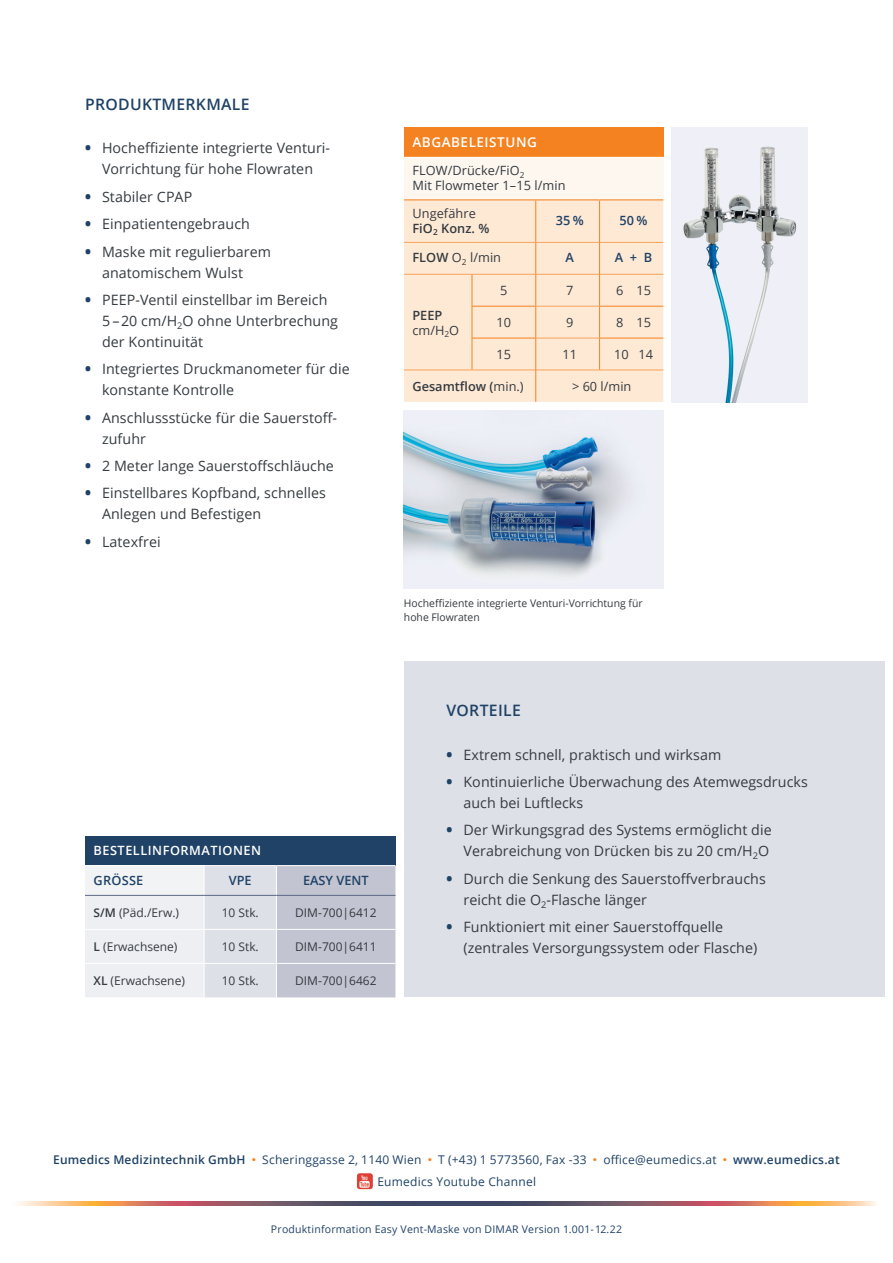
<style>
.page{position:relative;width:893px;height:1263px;background:#fff}
.page>*{position:absolute;margin:0;border:0;box-sizing:border-box;transform-origin:0 0}
.t1{font:600 15.75px "Open Sans";letter-spacing:.02em;color:#1f4266}
.t2{font:14.25px/21px "Open Sans";letter-spacing:.005em;color:#353b40}
.t3{font:600 13.5px "Open Sans";letter-spacing:.04em;color:#fff}
.t4{font:12.75px/15px "Open Sans";letter-spacing:.005em;color:#353b40}
.t5{font:600 12.75px "Open Sans";color:#1f4266}
.t6{font:600 12.75px "Open Sans";letter-spacing:.04em;color:#fff}
.t7{font:600 12.75px "Open Sans";color:#353b40}
.t8{font:12px/22px "Open Sans";letter-spacing:.02em;color:#1f4266}
.t9{font:12px "Open Sans";color:#353b40}
.t10{font:10.5px/13.5px "Open Sans";color:#353b40}
.t11{font:10.5px "Open Sans";letter-spacing:.02em;color:#1f4266}
.s1{font-weight:800;font-size:15px;color:#1f4266}
.s2{font-weight:600}
.s3{font-weight:400}
.s4{font-weight:800;font-size:15px;color:#f58220}
</style>
<div class="page">
<img style="left:18px;top:1201px;width:858px;height:5px">
<img style="left:357px;top:1173px;width:16px;height:16px">
<div style="left:404px;top:661px;width:480px;height:336px;background:#dee0e7"></div>
<div style="left:85px;top:836px;width:310px;height:29px;background:#1f4266"></div>
<svg style="left:85px;top:866px;width:310px;height:131px;background:#d9dbe3"></svg>
<hr style="left:204px;top:896px;width:1px;height:33px;background:#fff">
<hr style="left:276px;top:896px;width:1px;height:33px;background:#fff">
<hr style="left:204px;top:930px;width:1px;height:33px;background:#fff">
<hr style="left:276px;top:930px;width:1px;height:33px;background:#fff">
<hr style="left:204px;top:964px;width:1px;height:33px;background:#fff">
<hr style="left:276px;top:964px;width:1px;height:33px;background:#fff">
<hr style="left:85px;top:929px;width:119px;height:1px;background:#fff">
<hr style="left:204px;top:929px;width:72px;height:1px;background:#fff">
<hr style="left:276px;top:929px;width:119px;height:1px;background:#fff">
<hr style="left:85px;top:963px;width:119px;height:1px;background:#fff">
<hr style="left:204px;top:963px;width:72px;height:1px;background:#fff">
<hr style="left:276px;top:963px;width:119px;height:1px;background:#fff">
<hr style="left:85px;top:895px;width:119px;height:1px;background:#5b6785">
<hr style="left:204px;top:895px;width:72px;height:1px;background:#5b6785">
<hr style="left:276px;top:895px;width:119px;height:1px;background:#5b6785">
<div style="left:404px;top:128px;width:259px;height:29px;background:#f58220"></div>
<div style="left:404px;top:157px;width:259px;height:43px;background:#fef7f0"></div>
<div style="left:404px;top:201px;width:259px;height:201px;background:#fee9d5"></div>
<hr style="left:404px;top:157px;width:68px;height:1px;background:#fff">
<hr style="left:472px;top:157px;width:64px;height:1px;background:#fff">
<hr style="left:536px;top:157px;width:64px;height:1px;background:#fff">
<hr style="left:600px;top:157px;width:63px;height:1px;background:#fff">
<hr style="left:404px;top:274px;width:68px;height:1px;background:#f8a35c">
<hr style="left:472px;top:274px;width:63px;height:1px;background:#f8a35c">
<hr style="left:536px;top:274px;width:63px;height:1px;background:#f8a35c">
<hr style="left:600px;top:274px;width:63px;height:1px;background:#f8a35c">
<hr style="left:404px;top:199px;width:68px;height:2px;background:#f8a35c">
<hr style="left:472px;top:199px;width:64px;height:2px;background:#f8a35c">
<hr style="left:536px;top:199px;width:64px;height:2px;background:#f8a35c">
<hr style="left:600px;top:199px;width:63px;height:2px;background:#f8a35c">
<hr style="left:404px;top:242px;width:68px;height:1px;background:#f8a35c">
<hr style="left:472px;top:242px;width:63px;height:1px;background:#f8a35c">
<hr style="left:536px;top:242px;width:63px;height:1px;background:#f8a35c">
<hr style="left:600px;top:242px;width:63px;height:1px;background:#f8a35c">
<hr style="left:404px;top:370px;width:68px;height:1px;background:#f8a35c">
<hr style="left:472px;top:370px;width:63px;height:1px;background:#f8a35c">
<hr style="left:536px;top:370px;width:64px;height:1px;background:#f8a35c">
<hr style="left:600px;top:370px;width:63px;height:1px;background:#f8a35c">
<hr style="left:599px;top:201px;width:1px;height:41px;background:#f58220">
<hr style="left:599px;top:242px;width:1px;height:32px;background:#f58220">
<hr style="left:472px;top:275px;width:1px;height:31px;background:#f58220">
<hr style="left:535px;top:274px;width:1px;height:32px;background:#f58220">
<hr style="left:599px;top:274px;width:1px;height:32px;background:#f58220">
<hr style="left:472px;top:307px;width:1px;height:31px;background:#f58220">
<hr style="left:472px;top:338px;width:1px;height:32px;background:#f58220">
<hr style="left:472px;top:306px;width:64px;height:1px;background:#f58220">
<hr style="left:599px;top:306px;width:64px;height:1px;background:#f58220">
<hr style="left:472px;top:338px;width:64px;height:1px;background:#f58220">
<hr style="left:599px;top:338px;width:64px;height:1px;background:#f58220">
<hr style="left:536px;top:306px;width:63px;height:1px;background:#f8a35c">
<hr style="left:536px;top:338px;width:63px;height:1px;background:#f8a35c">
<hr style="left:535px;top:201px;width:1px;height:41px;background:#f58220">
<hr style="left:535px;top:242px;width:1px;height:32px;background:#f58220">
<hr style="left:535px;top:307px;width:1px;height:31px;background:#f58220">
<hr style="left:599px;top:307px;width:1px;height:31px;background:#f58220">
<hr style="left:535px;top:338px;width:1px;height:32px;background:#f58220">
<hr style="left:599px;top:338px;width:1px;height:32px;background:#f58220">
<hr style="left:535px;top:370px;width:1px;height:32px;background:#f58220">
<img style="left:672px;top:128px;width:136px;height:274px">
<img style="left:404px;top:410px;width:259px;height:179px">
<p class="t1" style="left:85px;top:93px;width:166px">PRODUKTMERKMALE</p>
<p class="t2" style="left:85px;top:137px;width:247px;text-align:center"><span class="s1">•</span> Hocheffiziente integrierte Venturi-<br>Vorrichtung für hohe Flowraten</p>
<p class="t2" style="left:85px;top:186px;width:109px"><span class="s1">•</span> Stabiler CPAP</p>
<p class="t2" style="left:85px;top:213px;width:167px"><span class="s1">•</span> Einpatientengebrauch</p>
<p class="t2" style="left:102px;top:240px;width:171px;text-indent:-17px"><span class="s1">•</span> Maske mit regulierbarem anatomischem Wulst</p>
<p class="t2" style="left:102px;top:289px;width:237px;text-indent:-17px"><span class="s1">•</span> PEEP-Ventil einstellbar im Bereich<br>5 – 20 cm/H<sub>2</sub>O ohne Unterbrechung der Kontinuität</p>
<p class="t2" style="left:102px;top:358px;width:249px;text-indent:-17px"><span class="s1">•</span> Integriertes Druckmanometer für die konstante Kontrolle</p>
<p class="t2" style="left:102px;top:407px;width:237px;text-indent:-17px"><span class="s1">•</span> Anschlussstücke für die Sauerstoff&shy;zufuhr</p>
<p class="t2" style="left:85px;top:455px;width:250px"><span class="s1">•</span> 2 Meter lange Sauerstoffschläuche</p>
<p class="t2" style="left:102px;top:482px;width:225px;text-indent:-17px"><span class="s1">•</span> Einstellbares Kopfband, schnelles<br>Anlegen und Befestigen</p>
<p class="t2" style="left:85px;top:531px;width:77px"><span class="s1">•</span> Latexfrei</p>
<p class="t3" style="left:412px;top:133px;width:126px">ABGABELEISTUNG</p>
<p class="t4" style="left:412px;top:163px;width:155px">FLOW/Drücke/FiO<sub>2<br></sub>Mit Flowmeter 1–15 l/min</p>
<p class="t4" style="left:412px;top:205px;width:79px">Ungefähre<br><span class="s2">FiO</span><sub>2</sub> <span class="s2">Konz. %</span></p>
<p class="t5" style="left:556px;top:212px;width:30px">35%</p>
<p class="t5" style="left:619px;top:212px;width:30px">50%</p>
<p class="t4" style="left:412px;top:250px;width:90px"><span class="s2">FLOW</span> O<sub>2</sub> l/min</p>
<p class="t5" style="left:566px;top:249px;width:10px">A</p>
<p class="t5" style="left:615px;top:249px;width:39px">A + B</p>
<p class="t4" style="left:500px;top:283px;width:9px">5</p>
<p class="t4" style="left:566px;top:283px;width:9px">7</p>
<p class="t4" style="left:616px;top:283px;width:37px">6 15</p>
<p class="t4" style="left:497px;top:315px;width:16px">10</p>
<p class="t4" style="left:566px;top:315px;width:9px">9</p>
<p class="t4" style="left:616px;top:315px;width:37px">8 15</p>
<p class="t4" style="left:497px;top:346px;width:16px">15</p>
<p class="t4" style="left:562px;top:346px;width:16px">11</p>
<p class="t4" style="left:614px;top:346px;width:41px">10 14</p>
<p class="t7" style="left:412px;top:378px;width:113px">Gesamtflow (<span class="s3">min.)</span></p>
<p class="t4" style="left:572px;top:378px;width:61px">&gt; 60 l/min</p>
<p class="t4" style="left:412px;top:307px;width:48px"><span class="s2">PEEP </span>cm/H<sub>2</sub>O</p>
<p class="t10" style="left:404px;top:596px;width:240px">Hocheffiziente integrierte Venturi-Vorrichtung für hohe Flowraten</p>
<p class="t6" style="left:94px;top:842px;width:169px">BESTELLINFORMATIONEN</p>
<p class="t5" style="left:94px;top:872px;width:51px">GRÖSSE</p>
<p class="t5" style="left:229px;top:872px;width:24px">VPE</p>
<p class="t5" style="left:303px;top:872px;width:67px">EASY VENT</p>
<p class="t9" style="left:94px;top:904px;width:87px"><span class="s2">S/M</span> (Päd./Erw.)</p>
<p class="t9" style="left:222px;top:904px;width:39px">10 Stk.</p>
<p class="t9" style="left:295px;top:904px;width:83px">DIM-700|6412</p>
<p class="t9" style="left:94px;top:938px;width:85px"><span class="s2">L</span> (Erwachsene)</p>
<p class="t9" style="left:222px;top:938px;width:39px">10 Stk.</p>
<p class="t9" style="left:295px;top:938px;width:83px">DIM-700|6411</p>
<p class="t9" style="left:94px;top:972px;width:93px"><span class="s2">XL</span> (Erwachsene)</p>
<p class="t9" style="left:222px;top:972px;width:39px">10 Stk.</p>
<p class="t9" style="left:295px;top:972px;width:83px">DIM-700|6462</p>
<p class="t1" style="left:446px;top:699px;width:76px">VORTEILE</p>
<p class="t2" style="left:446px;top:743px;width:276px"><span class="s1">•</span> Extrem schnell, praktisch und wirksam</p>
<p class="t2" style="left:463px;top:771px;width:346px;text-indent:-17px"><span class="s1">•</span> Kontinuierliche Überwachung des Atemwegsdrucks auch bei Luftlecks</p>
<p class="t2" style="left:446px;top:819px;width:327px;text-align:right"><span class="s1">•</span> Der Wirkungsgrad des Systems ermöglicht die<br>Verabreichung von Drücken bis zu 20 cm/H<sub>2</sub>O</p>
<p class="t2" style="left:463px;top:868px;width:304px;text-indent:-17px"><span class="s1">•</span> Durch die Senkung des Sauerstoffverbrauchs reicht die O<sub>2</sub>-Flasche länger</p>
<p class="t2" style="left:463px;top:916px;width:295px;text-indent:-17px"><span class="s1">•</span> Funktioniert mit einer Sauerstoffquelle (zentrales Versorgungssystem oder Flasche)</p>
<p class="t8" style="left:377px;top:1148px;width:464px;text-indent:-324px"><span class="s2">Eumedics Medizintechnik GmbH</span> <span class="s4">·</span> Scheringgasse 2, 1140 Wien <span class="s4">·</span> T (+43) 1 5773560, Fax -33 <span class="s4">·</span> office@eumedics.at <span class="s4">·</span> <span class="s2">www.eumedics.at<br></span>Eumedics Youtube Channel</p>
<p class="t11" style="left:271px;top:1222px;width:353px">Produktinformation Easy Vent-Maske von DIMAR Version 1.001-12.22</p>
</div>
